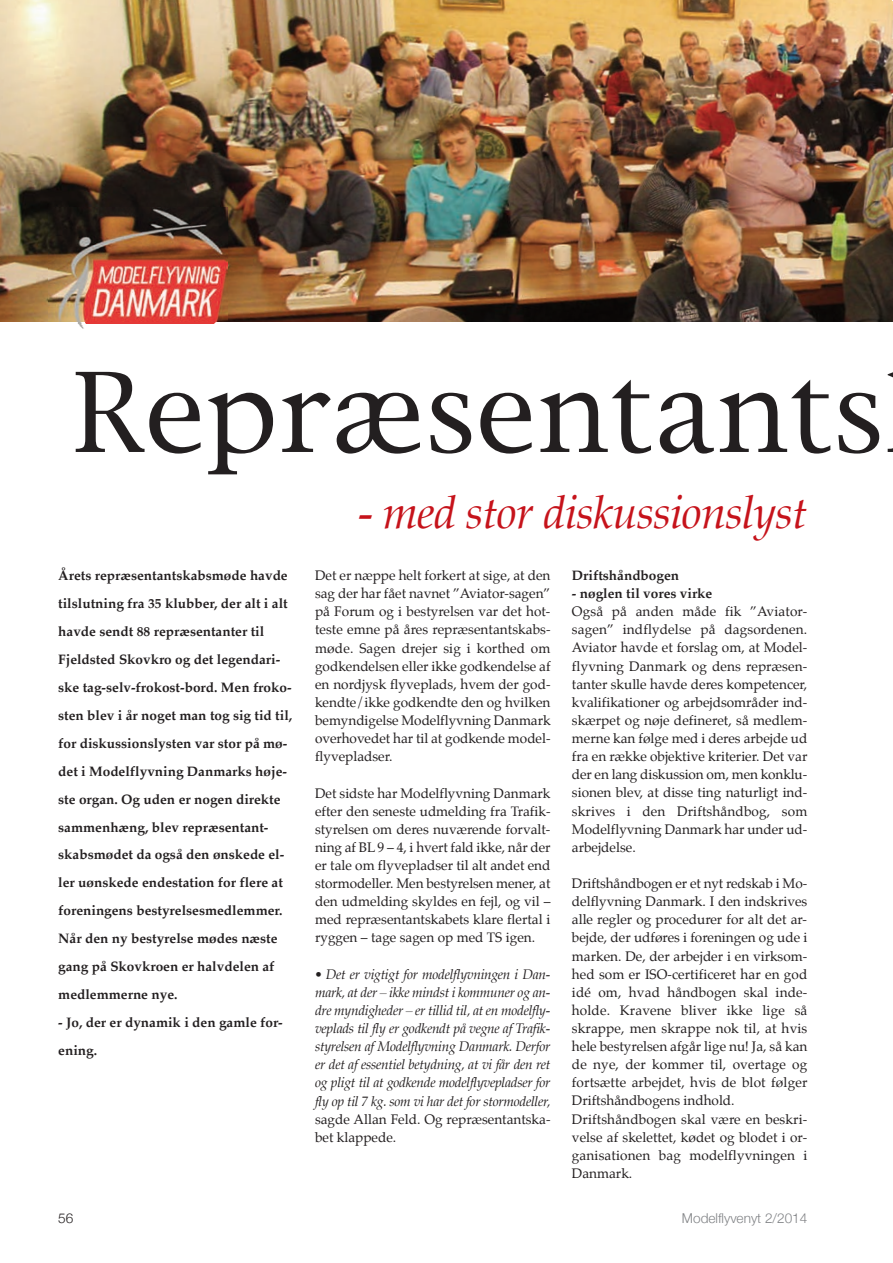
<style>
.page{position:relative;width:893px;height:1263px;background:#fff}
.page>*{position:absolute;margin:0;border:0;box-sizing:border-box;transform-origin:0 0}
.t1{font:105.75px "New York";color:#231f20}
.t2{font:italic 45.3px "Palatino";letter-spacing:-.02em;color:#c6131b}
.t3{font:13.65px/18.1px "Palatino";color:#231f20;text-align:justify}
.t4{font:700 13.65px/27.9px "Palatino";color:#231f20}
.t5{font:italic 13.65px/18.1px "Palatino";letter-spacing:-.02em;color:#231f20;text-align:justify}
.t6{font:300 13.65px "Helvetica Neue";color:#808285}
.t7{font:300 13.65px "Helvetica Neue";color:#231f20}
</style>
<div class="page">
<img style="left:0;top:0;width:893px;height:321px">
<img style="left:49px;top:207px;width:179px;height:121px">
<h1 class="t1" style="left:72px;top:345px;width:814px">Repræsentants</h1>
<h2 class="t2" style="left:358px;top:474px;width:451px">- med stor diskussionslyst</h2>
<p class="t4" style="left:58px;top:561px;width:236px">Årets repræsentantskabsmøde havde tilslutning fra 35 klubber, der alt i alt havde sendt 88 repræsentanter til Fjeldsted Skovkro og det legendari&shy;ske tag-selv-frokost-bord. Men froko&shy;sten blev i år noget man tog sig tid til, for diskussionslysten var stor på mø&shy;det i Modelflyvning Danmarks høje&shy;ste organ. Og uden er nogen direkte sammenhæng, blev repræsentant&shy;skabsmødet da også den ønskede el&shy;ler uønskede endestation for flere at foreningens bestyrelsesmedlemmer.<br>Når den ny bestyrelse mødes næste gang på Skovkroen er halvdelen af medlemmerne nye.</p>
<p class="t4" style="left:58px;top:1008px;width:226px">- Jo, der er dynamik i den gamle for&shy;ening.</p>
<p class="t3" style="left:315px;top:566px;width:237px">Det er næppe helt forkert at sige, at den sag der har fået navnet ”Aviator-sagen” på Forum og i bestyrelsen var det hot&shy;teste emne på åres repræsentantskabs&shy;møde. Sagen drejer sig i korthed om godkendelsen eller ikke godkendelse af en nordjysk flyveplads, hvem der god&shy;kendte/ikke godkendte den og hvilken bemyndigelse Modelflyvning Danmark overhovedet har til at godkende model&shy;flyvepladser.</p>
<p class="t3" style="left:315px;top:784px;width:237px">Det sidste har Modelflyvning Danmark efter den seneste udmelding fra Trafik&shy;styrelsen om deres nuværende forvalt&shy;ning af BL 9 – 4, i hvert fald ikke, når der er tale om flyvepladser til alt andet end stormodeller. Men bestyrelsen mener, at den udmelding skyldes en fejl, og vil – med repræsentantskabets klare flertal i ryggen – tage sagen op med TS igen.</p>
<p class="t5" style="left:315px;top:965px;width:237px">• Det er vigtigt for modelflyvningen i Dan&shy;mark, at der – ikke mindst i kommuner og an&shy;dre myndigheder – er tillid til, at en modelfly&shy;veplads til fly er godkendt på vegne af Trafik&shy;styrelsen af Modelflyvning Danmark. Derfor er det af essentiel betydning, at vi får den ret og pligt til at godkende modelflyvepladser for fly op til 7 kg. som vi har det for stormodeller,</p>
<p class="t3" style="left:315px;top:1110px;width:237px">sagde Allan Feld. Og repræsentantska&shy;bet klappede.</p>
<p class="t4" style="left:572px;top:561px;width:109px">Driftshåndbogen</p>
<p class="t4" style="left:572px;top:579px;width:142px">- nøglen til vores virke</p>
<p class="t3" style="left:572px;top:602px;width:237px">Også på anden måde fik ”Aviator&shy;sagen” indflydelse på dagsordenen.<br>Aviator havde et forslag om, at Model&shy;flyvning Danmark og dens repræsen&shy;tanter skulle havde deres kompetencer, kvalifikationer og arbejdsområder ind&shy;skærpet og nøje defineret, så medlem&shy;merne kan følge med i deres arbejde ud fra en række objektive kriterier. Det var der en lang diskussion om, men konklu&shy;sionen blev, at disse ting naturligt ind&shy;skrives i den Driftshåndbog, som Modelflyvning Danmark har under ud&shy;arbejdelse.</p>
<p class="t3" style="left:572px;top:874px;width:237px;text-align:left">Driftshåndbogen er et nyt redskab i Mo&shy;delflyvning Danmark. I den indskrives alle regler og procedurer for alt det ar&shy;bejde, der udføres i foreningen og ude i marken. De, der arbejder i en virksom&shy;hed som er ISO-certificeret har en god idé om, hvad håndbogen skal inde&shy;holde. Kravene bliver ikke lige så skrappe, men skrappe nok til, at hvis hele bestyrelsen afgår lige nu! Ja, så kan de nye, der kommer til, overtage og fortsætte arbejdet, hvis de blot følger Driftshåndbogens indhold.<br>Driftshåndbogen skal være en beskri&shy;velse af skelettet, kødet og blodet i or&shy;ganisationen bag modelflyvningen i Danmark.</p>
<p class="t7" style="left:58px;top:1207px;width:17px">56</p>
<p class="t6" style="left:682px;top:1207px;width:127px">Modelflyvenyt 2/2014</p>
</div>
